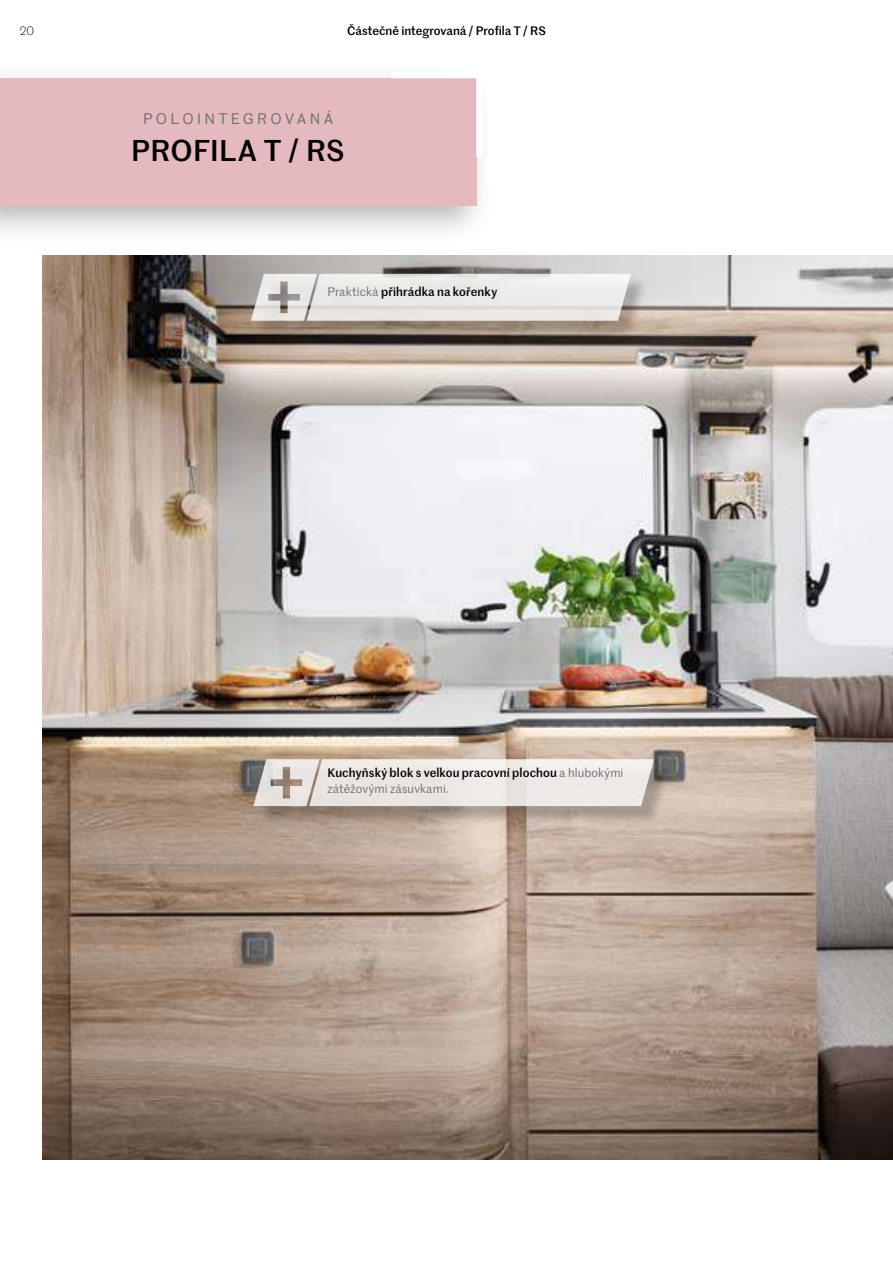
<style>
.page{position:relative;width:893px;height:1263px;background:#fff}
.page>*{position:absolute;margin:0;border:0;box-sizing:border-box;transform-origin:0 0}
.t1{font:500 29.4px "Marr Sans";letter-spacing:.005em;color:#000}
.t2{font:15px "Marr Sans";letter-spacing:.22em;color:#706f6f}
.t3{font:500 12px/16.5px "Marr Sans";letter-spacing:.01em;color:#000}
.t4{font:300 12px "Marr Sans";color:#000}
.s1{font-weight:400;color:#706f6f}
</style>
<div class="page">
<img style="left:43px;top:256px;width:850px;height:903px">
<div style="left:253px;top:276px;width:396px;height:63px;background:#000;opacity:.3"></div>
<svg style="left:251px;top:274px;width:380px;height:47px;background:#e4e2e1"></svg>
<div style="left:256px;top:762px;width:417px;height:63px;background:#000;opacity:.3"></div>
<svg style="left:253px;top:759px;width:401px;height:47px;background:#e6e2de"></svg>
<div style="left:0;top:61px;width:495px;height:185px;background:#000;opacity:.3"></div>
<div style="left:0;top:78px;width:476px;height:128px;background:#e5babf"></div>
<div style="left:391px;top:72px;width:85px;height:6px;background:#fff"></div>
<div style="left:476px;top:72px;width:6px;height:85px;background:#fff"></div>
<p class="t4" style="left:20px;top:23px;width:16px">20</p>
<p class="t3" style="left:347px;top:22px;width:200px">Částečně integrovaná / Profila T / RS</p>
<p class="t2" style="left:143px;top:108px;width:192px">POLOINTEGROVANÁ</p>
<h1 class="t1" style="left:131px;top:128px;width:215px">PROFILA T / RS</h1>
<p class="t3" style="left:327px;top:283px;width:171px"><span class="s1">Praktická</span> přihrádka na kořenky</p>
<p class="t3" style="left:327px;top:764px;width:298px">Kuchyňský blok s velkou pracovní plochou <span class="s1">a hlubokými zátěžovými zásuvkami.</span></p>
</div>
